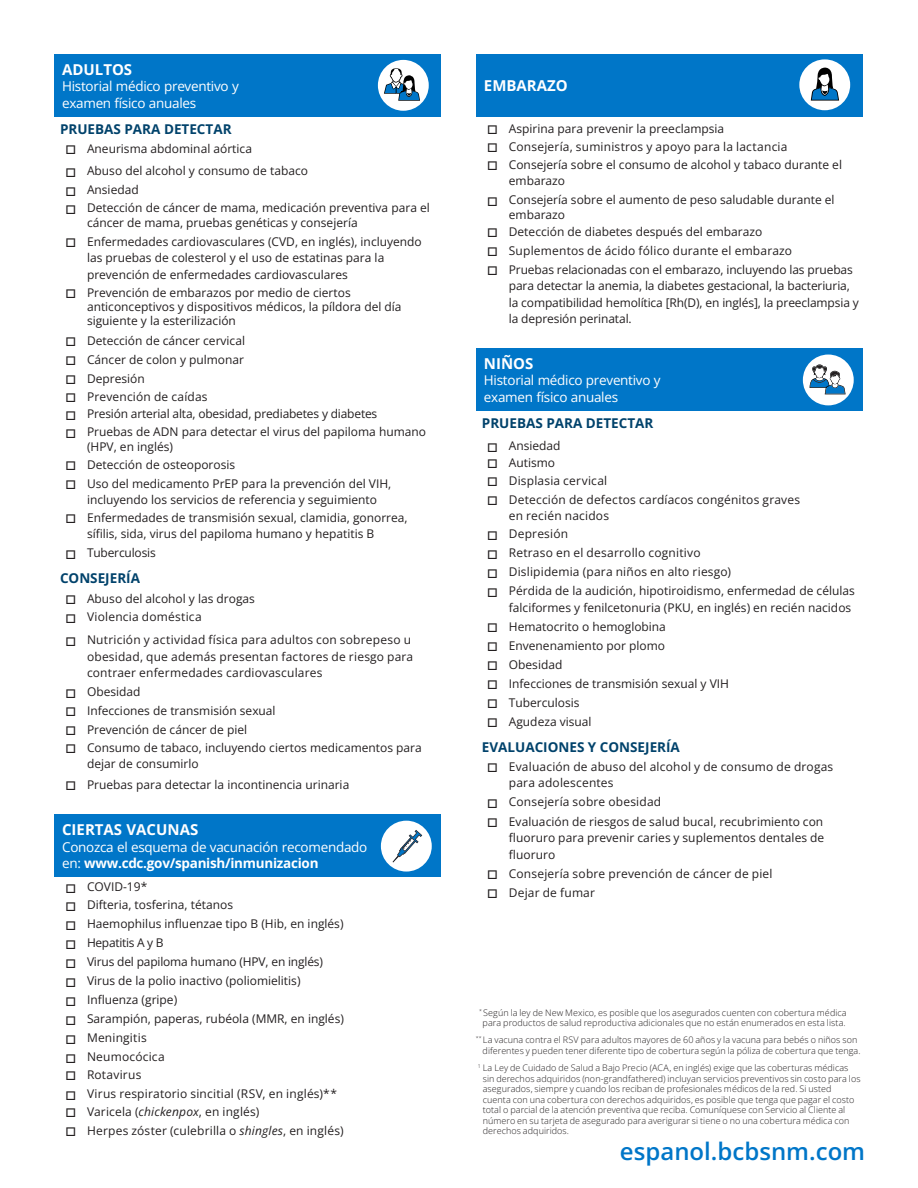
<style>
.page{position:relative;width:918px;height:1188px;background:#fff}
.page>*{position:absolute;margin:0;border:0;box-sizing:border-box;transform-origin:0 0}
.Page_Web{font:600 24px "Open Sans";color:#0076c8}
._00_Minion_Text_body{font:700 15px "Open Sans";color:#fff}
._00_Minion_Text_body-2{font:13.5px/16.5px "Open Sans";letter-spacing:-.02em;color:#fff}
.t1{font:700 13.5px "Open Sans";color:#00426b}
.t2{font:12px/16.5px "Open Sans";color:#231f20}
.t3{font:12px "Open Sans";letter-spacing:-.025em;color:#231f20}
.t4{font:300 9px/10.5px "Open Sans";letter-spacing:.01em;color:#231f20}
.s1{font-weight:700}
.s2{font-style:italic}
</style>
<div class="page">
<div style="left:476px;top:54px;width:386px;height:63px;background:#0076c8"></div>
<div style="left:799px;top:59px;width:51px;height:51px;background:#fff;border-radius:50%"></div>
<svg style="left:811px;top:68px;width:28px;height:33px"></svg>
<div style="left:54px;top:54px;width:387px;height:63px;background:#0076c8"></div>
<div style="left:378px;top:60px;width:51px;height:51px;background:#fff;border-radius:50%"></div>
<svg style="left:384px;top:68px;width:36px;height:33px"></svg>
<div style="left:54px;top:815px;width:387px;height:62px;background:#0076c8"></div>
<div style="left:381px;top:821px;width:51px;height:51px;background:#fff;border-radius:50%"></div>
<svg style="left:393px;top:830px;width:29px;height:33px"></svg>
<div style="left:476px;top:348px;width:386px;height:63px;background:#0076c8"></div>
<div style="left:803px;top:355px;width:51px;height:50px;background:#fff;border-radius:50%"></div>
<svg style="left:810px;top:364px;width:36px;height:30px"></svg>
<p class="_00_Minion_Text_body" style="left:62px;top:59px;width:72px">ADULTOS</p>
<p class="_00_Minion_Text_body-2" style="left:62px;top:78px;width:178px">Historial médico preventivo y examen físico anuales</p>
<p class="t1" style="left:60px;top:119px;width:173px">PRUEBAS PARA DETECTAR</p>
<p class="t2" style="left:65px;top:140px;width:188px">□ Aneurisma abdominal aórtica</p>
<p class="t2" style="left:65px;top:162px;width:244px">□ Abuso del alcohol y consumo de tabaco</p>
<p class="t2" style="left:65px;top:181px;width:75px">□ Ansiedad</p>
<p class="t2" style="left:87px;top:200px;width:344px;line-height:14.4px;text-indent:-22px">□ Detección de cáncer de mama, medicación preventiva para el cáncer de mama, pruebas genéticas y consejería</p>
<p class="t2" style="left:87px;top:233px;width:336px;text-indent:-22px">□ Enfermedades cardiovasculares (CVD, en inglés), incluyendo las pruebas de colesterol y el uso de estatinas para la prevención de enfermedades cardiovasculares</p>
<p class="t2" style="left:87px;top:285px;width:316px;line-height:14.4px;text-indent:-22px">□ Prevención de embarazos por medio de ciertos anticonceptivos y dispositivos médicos, la píldora del día siguiente y la esterilización</p>
<p class="t2" style="left:65px;top:332px;width:181px">□ Detección de cáncer cervical</p>
<p class="t2" style="left:65px;top:351px;width:180px">□ Cáncer de colon y pulmonar</p>
<p class="t2" style="left:65px;top:370px;width:81px">□ Depresión</p>
<p class="t2" style="left:65px;top:388px;width:144px">□ Prevención de caídas</p>
<p class="t2" style="left:65px;top:405px;width:313px">□ Presión arterial alta, obesidad, prediabetes y diabetes</p>
<p class="t2" style="left:87px;top:425px;width:341px;line-height:14.4px;text-indent:-22px">□ Pruebas de ADN para detectar el virus del papiloma humano (HPV, en inglés)</p>
<p class="t2" style="left:65px;top:456px;width:171px">□ Detección de osteoporosis</p>
<p class="t2" style="left:87px;top:475px;width:306px;text-indent:-22px">□ Uso del medicamento PrEP para la prevención del VIH, incluyendo los servicios de referencia y seguimiento</p>
<p class="t2" style="left:87px;top:509px;width:322px;text-indent:-22px">□ Enfermedades de transmisión sexual, clamidia, gonorrea, sífilis, sida, virus del papiloma humano y hepatitis B</p>
<p class="t2" style="left:65px;top:544px;width:92px">□ Tuberculosis</p>
<p class="t1" style="left:60px;top:569px;width:82px">CONSEJERÍA</p>
<p class="t2" style="left:65px;top:590px;width:191px">□ Abuso del alcohol y las drogas</p>
<p class="t2" style="left:65px;top:609px;width:138px">□ Violencia doméstica</p>
<p class="t2" style="left:87px;top:631px;width:328px;text-indent:-22px">□ Nutrición y actividad física para adultos con sobrepeso u obesidad, que además presentan factores de riesgo para contraer enfermedades cardiovasculares</p>
<p class="t2" style="left:65px;top:683px;width:77px">□ Obesidad</p>
<p class="t2" style="left:65px;top:702px;width:212px">□ Infecciones de transmisión sexual</p>
<p class="t2" style="left:65px;top:721px;width:183px">□ Prevención de cáncer de piel</p>
<p class="t2" style="left:87px;top:739px;width:336px;text-indent:-22px">□ Consumo de tabaco, incluyendo ciertos medicamentos para dejar de consumirlo</p>
<p class="t2" style="left:65px;top:776px;width:285px">□ Pruebas para detectar la incontinencia urinaria</p>
<p class="_00_Minion_Text_body" style="left:62px;top:819px;width:138px">CIERTAS VACUNAS</p>
<p class="_00_Minion_Text_body-2" style="left:62px;top:838px;width:307px">Conozca el esquema de vacunación recomendado en: <span class="s1">www.cdc.gov/spanish/inmunizacion</span></p>
<p class="t2" style="left:65px;top:878px;width:83px">□ COVID-19*</p>
<p class="t2" style="left:65px;top:896px;width:169px">□ Difteria, tosferina, tétanos</p>
<p class="t2" style="left:65px;top:915px;width:280px">□ Haemophilus influenzae tipo B (Hib, en inglés)</p>
<p class="t3" style="left:65px;top:935px;width:100px">□ Hepatitis A y B</p>
<p class="t2" style="left:65px;top:953px;width:259px">□ Virus del papiloma humano (HPV, en inglés)</p>
<p class="t2" style="left:65px;top:972px;width:237px">□ Virus de la polio inactivo (poliomielitis)</p>
<p class="t2" style="left:65px;top:991px;width:113px">□ Influenza (gripe)</p>
<p class="t2" style="left:65px;top:1010px;width:280px">□ Sarampión, paperas, rubéola (MMR, en inglés)</p>
<p class="t2" style="left:65px;top:1029px;width:83px">□ Meningitis</p>
<p class="t2" style="left:65px;top:1048px;width:101px">□ Neumocócica</p>
<p class="t2" style="left:65px;top:1066px;width:78px">□ Rotavirus</p>
<p class="t2" style="left:65px;top:1085px;width:273px">□ Virus respiratorio sincitial (RSV, en inglés)**</p>
<p class="t2" style="left:65px;top:1103px;width:195px">□ Varicela (<span class="s2">chickenpox</span>, en inglés)</p>
<p class="t2" style="left:65px;top:1122px;width:280px">□ Herpes zóster (culebrilla o <span class="s2">shingles</span>, en inglés)</p>
<p class="_00_Minion_Text_body" style="left:484px;top:75px;width:85px">EMBARAZO</p>
<p class="t2" style="left:487px;top:120px;width:239px">□ Aspirina para prevenir la preeclampsia</p>
<p class="t2" style="left:487px;top:138px;width:302px">□ Consejería, suministros y apoyo para la lactancia</p>
<p class="t2" style="left:509px;top:156px;width:335px;text-indent:-22px">□ Consejería sobre el consumo de alcohol y tabaco durante el embarazo</p>
<p class="t2" style="left:509px;top:192px;width:327px;line-height:14.4px;text-indent:-22px">□ Consejería sobre el aumento de peso saludable durante el embarazo</p>
<p class="t2" style="left:487px;top:223px;width:277px">□ Detección de diabetes después del embarazo</p>
<p class="t2" style="left:487px;top:242px;width:306px">□ Suplementos de ácido fólico durante el embarazo</p>
<p class="t2" style="left:509px;top:261px;width:352px;text-indent:-22px">□ Pruebas relacionadas con el embarazo, incluyendo las pruebas para detectar la anemia, la diabetes gestacional, la bacteriuria, la compatibilidad hemolítica [Rh(D), en inglés], la preeclampsia y la depresión perinatal.</p>
<p class="_00_Minion_Text_body" style="left:484px;top:353px;width:51px">NIÑOS</p>
<p class="_00_Minion_Text_body-2" style="left:484px;top:372px;width:178px">Historial médico preventivo y examen físico anuales</p>
<p class="t1" style="left:482px;top:413px;width:173px">PRUEBAS PARA DETECTAR</p>
<p class="t2" style="left:487px;top:437px;width:75px">□ Ansiedad</p>
<p class="t2" style="left:487px;top:454px;width:69px">□ Autismo</p>
<p class="t2" style="left:487px;top:472px;width:122px">□ Displasia cervical</p>
<p class="t2" style="left:509px;top:491px;width:293px;text-indent:-22px">□ Detección de defectos cardíacos congénitos graves en recién nacidos</p>
<p class="t2" style="left:487px;top:525px;width:82px">□ Depresión</p>
<p class="t2" style="left:487px;top:544px;width:215px">□ Retraso en el desarrollo cognitivo</p>
<p class="t2" style="left:487px;top:563px;width:245px">□ Dislipidemia (para niños en alto riesgo)</p>
<p class="t2" style="left:509px;top:582px;width:348px;text-indent:-22px">□ Pérdida de la audición, hipotiroidismo, enfermedad de células falciformes y fenilcetonuria (PKU, en inglés) en recién nacidos</p>
<p class="t2" style="left:487px;top:618px;width:180px">□ Hematocrito o hemoglobina</p>
<p class="t2" style="left:487px;top:637px;width:179px">□ Envenenamiento por plomo</p>
<p class="t2" style="left:487px;top:656px;width:77px">□ Obesidad</p>
<p class="t2" style="left:487px;top:675px;width:243px">□ Infecciones de transmisión sexual y VIH</p>
<p class="t2" style="left:487px;top:694px;width:94px">□ Tuberculosis</p>
<p class="t2" style="left:487px;top:713px;width:106px">□ Agudeza visual</p>
<p class="t1" style="left:482px;top:737px;width:200px">EVALUACIONES Y CONSEJERÍA</p>
<p class="t2" style="left:509px;top:758px;width:326px;text-indent:-22px">□ Evaluación de abuso del alcohol y de consumo de drogas para adolescentes</p>
<p class="t2" style="left:487px;top:794px;width:175px">□ Consejería sobre obesidad</p>
<p class="t2" style="left:509px;top:813px;width:317px;text-align:justify;text-indent:-22px">□ Evaluación de riesgos de salud bucal, recubrimiento con fluoruro para prevenir caries y suplementos dentales de fluoruro</p>
<p class="t2" style="left:487px;top:865px;width:287px">□ Consejería sobre prevención de cáncer de piel</p>
<p class="t2" style="left:487px;top:884px;width:109px">□ Dejar de fumar</p>
<p class="t4" style="left:479px;top:1007px;width:369px;text-align:center"><sup>*</sup> Según la ley de New Mexico, es posible que los asegurados cuenten con cobertura médica para productos de salud reproductiva adicionales que no están enumerados en esta lista.</p>
<p class="t4" style="left:483px;top:1035px;width:379px;text-indent:-7px"><sup>**</sup> La vacuna contra el RSV para adultos mayores de 60 años y la vacuna para bebés o niños son diferentes y pueden tener diferente tipo de cobertura según la póliza de cobertura que tenga.</p>
<p class="t4" style="left:483px;top:1062px;width:379px;text-indent:-5px"><sup>1</sup> La Ley de Cuidado de Salud a Bajo Precio (ACA, en inglés) exige que las coberturas médicas sin derechos adquiridos (non-grandfathered) incluyan servicios preventivos sin costo para los asegurados, siempre y cuando los reciban de profesionales médicos de la red. Si usted cuenta con una cobertura con derechos adquiridos, es posible que tenga que pagar el costo total o parcial de la atención preventiva que reciba. Comuníquese con Servicio al Cliente al número en su tarjeta de asegurado para averigurar si tiene o no una cobertura médica con derechos adquiridos.</p>
<p class="Page_Web" style="left:620px;top:1135px;width:247px">espanol.bcbsnm.com</p>
</div>
